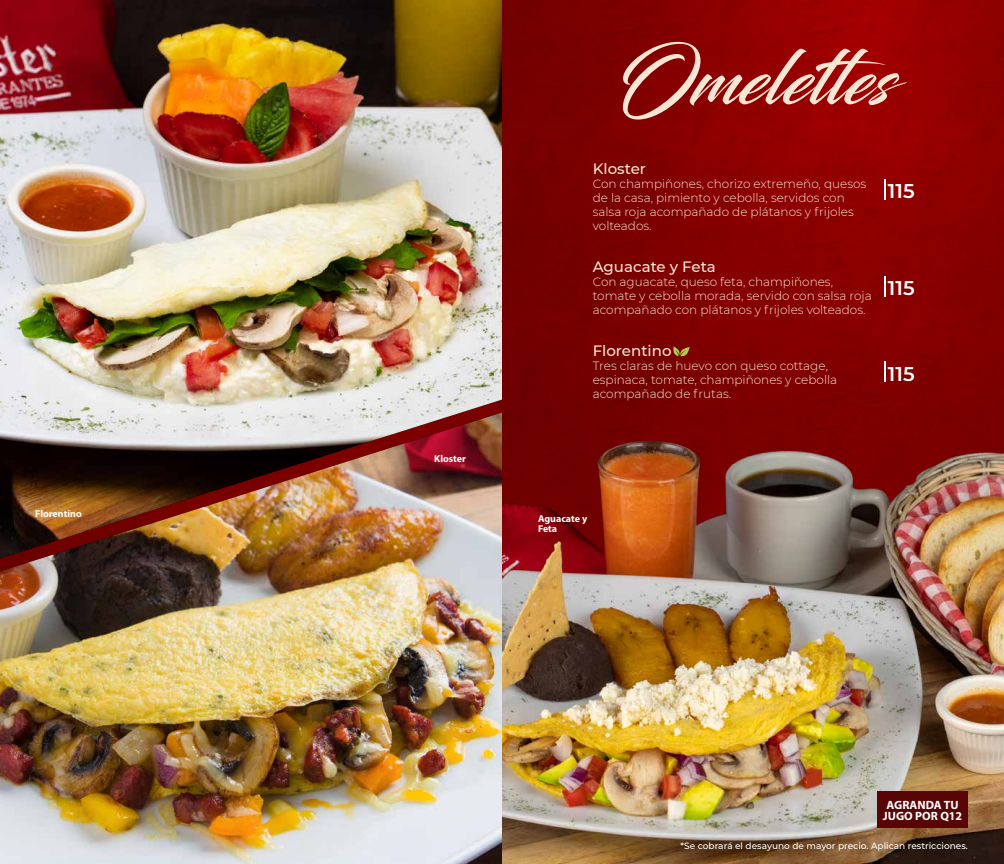
<style>
.page{position:relative;width:1004px;height:864px;background:#fff}
.page>*{position:absolute;margin:0;border:0;box-sizing:border-box;transform-origin:0 0}
.t1{font:75px "Blacksword";color:#f7e6d3}
.t2{font:600 19.8px "Montserrat";color:#fff}
.t3{font:500 15px "Montserrat";color:#f6e6d3}
.t4{font:300 12px/14px "Montserrat";color:#f6e6d3}
.t5{font:700 12px/11px "Myriad Pro";color:#fff;text-align:center}
.t6{font:700 10px/10px "Myriad Pro";color:#fff}
.t7{font:500 9px "Montserrat";color:#fff}
</style>
<div class="page">
<img style="left:502px;top:0;width:502px;height:405px">
<img style="left:0;top:0;width:502px;height:413px">
<img style="left:0;top:413px;width:502px;height:451px">
<img style="left:502px;top:405px;width:502px;height:459px">
<svg style="left:884px;top:179px;width:1px;height:20px"></svg>
<svg style="left:884px;top:276px;width:1px;height:21px"></svg>
<svg style="left:884px;top:362px;width:1px;height:20px"></svg>
<svg style="left:673px;top:346px;width:17px;height:10px"></svg>
<div style="left:877px;top:792px;width:91px;height:36px;background:#570505"></div>
<p class="t6" style="left:35px;top:508px;width:48px">Florentino</p>
<p class="t6" style="left:434px;top:453px;width:33px">Kloster</p>
<h1 class="t1" style="left:613px;top:34px;width:282px">Omelettes</h1>
<p class="t3" style="left:593px;top:158px;width:55px">Kloster</p>
<p class="t4" style="left:593px;top:176px;width:275px">Con champiñones, chorizo extremeño, quesos de la casa, pimiento y cebolla, servidos con salsa roja acompañado de plátanos y frijoles volteados.</p>
<p class="t3" style="left:593px;top:256px;width:125px">Aguacate y Feta</p>
<p class="t4" style="left:593px;top:274px;width:280px">Con aguacate, queso feta, champiñones, tomate y cebolla morada, servido con salsa roja acompañado con plátanos y frijoles volteados.</p>
<p class="t3" style="left:593px;top:340px;width:80px">Florentino</p>
<p class="t4" style="left:593px;top:358px;width:246px">Tres claras de huevo con queso cottage, espinaca, tomate, champiñones y cebolla acompañado de frutas.</p>
<h2 class="t2" style="left:888px;top:177px;width:28px">115</h2>
<h2 class="t2" style="left:888px;top:274px;width:28px">115</h2>
<h2 class="t2" style="left:888px;top:360px;width:28px">115</h2>
<p class="t6" style="left:538px;top:514px;width:51px">Aguacate y<br>Feta</p>
<p class="t5" style="left:883px;top:799px;width:81px">AGRANDA TU<br>JUGO POR Q12</p>
<p class="t7" style="left:680px;top:839px;width:289px">*Se cobrará el desayuno de mayor precio. Aplican restricciones.</p>
</div>
